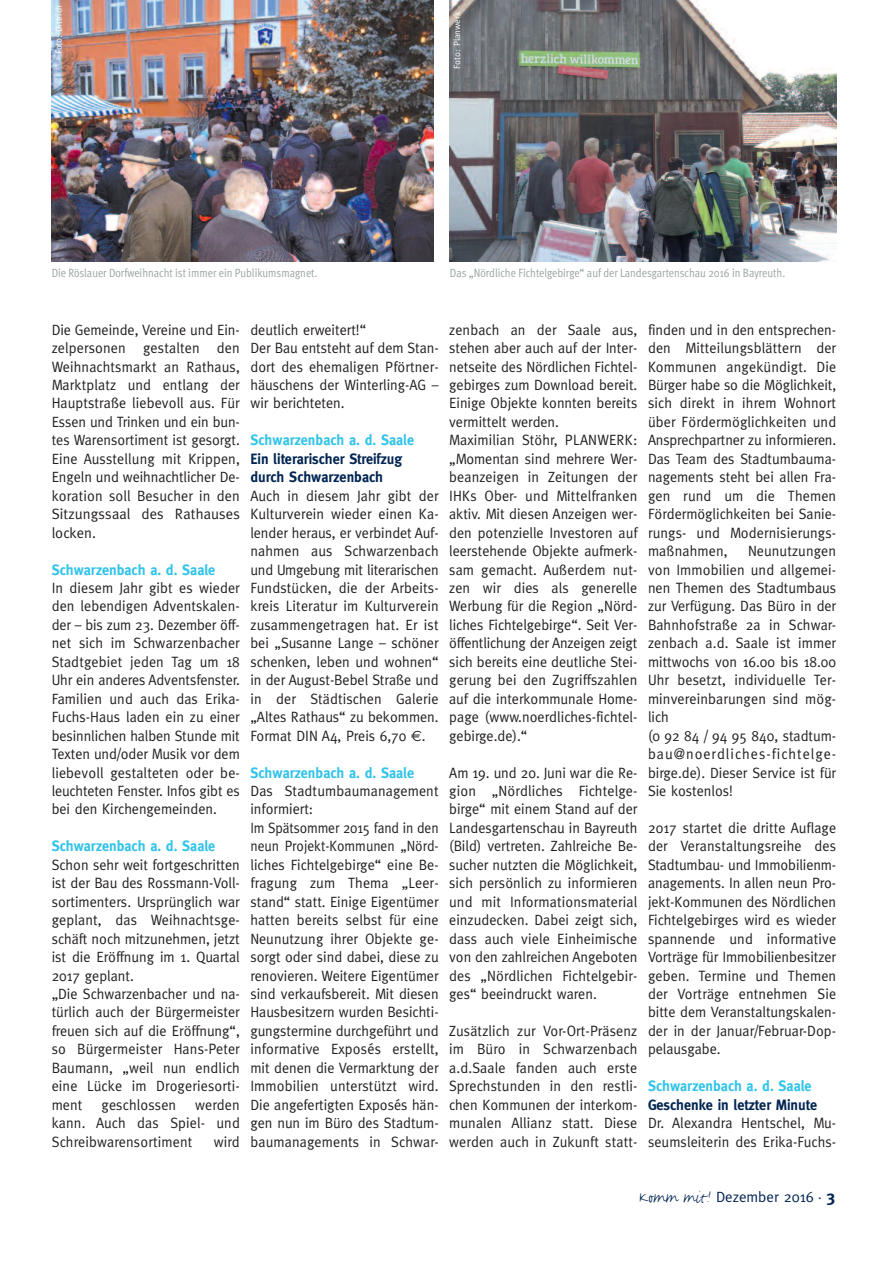
<style>
.page{position:relative;width:893px;height:1263px;background:#fff}
.page>*{position:absolute;margin:0;border:0;box-sizing:border-box;transform-origin:0 0}
.t1{font:15px/18.5px "Meta Normal+IGJVSB";color:#231f20;text-align:justify;scale:.95 1}
.t2{font:15px "Meta Bold+LAKUVS";color:#31c3e9;scale:.95 1}
.t3{font:15px/18.5px "Meta Bold+LAKUVS";color:#002451;scale:.95 1}
.t4{font:15px "Meta Normal+IGJVSB";color:#002451}
.t5{font:12px "Meta Cond Normal Roman+XGWNYC";color:#96a29c}
.t6{font:9px "Meta Normal+IGJVSB";color:#fff}
.s1{font-family:"Euro Sans Regular+CGONPN"}
.s2{font-family:"FF Justlefthand+PGPSGZ";font-size:19.5px}
.s3{font-size:13.5px}
.s4{font-family:"Meta Bold+LAKUVS";font-size:16.5px}
</style>
<div class="page">
<img style="left:51px;top:0;width:786px;height:262px">
<p class="t6" style="left:53px;top:54px;width:51px;rotate:-90deg">Foto: Dittrich</p>
<p class="t6" style="left:452px;top:69px;width:58px;rotate:-90deg">Foto: Planwerk</p>
<p class="t5" style="left:52px;top:268px;width:267px">Die Röslauer Dorfweihnacht ist immer ein Publikumsmagnet.</p>
<p class="t5" style="left:450px;top:268px;width:337px">Das „Nördliche Fichtelgebirge“ auf der Landesgartenschau 2016 in Bayreuth.</p>
<p class="t1" style="left:52px;top:320px;width:200px">Die Gemeinde, Vereine und Ein&shy;zelpersonen gestalten den Weihnachtsmarkt an Rathaus, Marktplatz und entlang der Hauptstraße liebevoll aus. Für Essen und Trinken und ein bun&shy;tes Warensortiment ist gesorgt.<br>Eine Ausstellung mit Krippen, Engeln und weihnachtlicher De&shy;koration soll Besucher in den Sitzungssaal des Rathauses locken.</p>
<p class="t2" style="left:52px;top:561px;width:174px">Schwarzenbach a. d. Saale</p>
<p class="t1" style="left:52px;top:579px;width:200px">In diesem Jahr gibt es wieder den lebendigen Adventskalen&shy;der – bis zum 23. Dezember öff&shy;net sich im Schwarzenbacher Stadtgebiet jeden Tag um 18<br>Uhr ein anderes Adventsfenster.<br>Familien und auch das Erika-Fuchs-Haus laden ein zu einer besinnlichen halben Stunde mit Texten und/oder Musik vor dem liebevoll gestalteten oder be&shy;leuchteten Fenster. Infos gibt es bei den Kirchengemeinden.</p>
<p class="t2" style="left:52px;top:837px;width:174px">Schwarzenbach a. d. Saale</p>
<p class="t1" style="left:52px;top:855px;width:200px;text-align:left">Schon sehr weit fortgeschritten ist der Bau des Rossmann-Voll&shy;sortimenters. Ursprünglich war geplant, das Weihnachtsge&shy;schäft noch mitzunehmen, jetzt ist die Eröffnung im 1. Quartal<br>2017 geplant.<br>„Die Schwarzenbacher und na&shy;türlich auch der Bürgermeister freuen sich auf die Eröffnung“, so Bürgermeister Hans-Peter<br>Baumann, „weil nun endlich eine Lücke im Drogeriesorti&shy;ment</p>
<p class="t1" style="left:52px;top:1095px;width:200px;text-indent:144px">werden kann. Auch das Spiel- und Schreibwarensortiment</p>
<p class="t1" style="left:102px;top:1095px;width:80px">geschlossen</p>
<p class="t1" style="left:214px;top:1132px;width:29px">wird</p>
<p class="t1" style="left:250px;top:320px;width:200px;text-align:left">deutlich erweitert!“<br>Der Bau entsteht auf dem Stan&shy;dort des ehemaligen Pförtner&shy;häuschens der Winterling-AG – wir berichteten.</p>
<p class="t2" style="left:250px;top:431px;width:174px">Schwarzenbach a. d. Saale</p>
<p class="t3" style="left:250px;top:449px;width:161px">Ein literarischer Streifzug durch Schwarzenbach</p>
<p class="t1" style="left:250px;top:486px;width:200px">Auch in diesem Jahr gibt der Kulturverein wieder einen Ka&shy;lender heraus, er verbindet Auf&shy;nahmen aus Schwarzenbach und Umgebung mit literarischen Fundstücken, die der Arbeits&shy;kreis Literatur im Kulturverein zusammengetragen hat. Er ist bei „Susanne Lange – schöner schenken, leben und wohnen“ in der August-Bebel Straße und in der Städtischen Galerie „Altes Rathaus“ zu bekommen.<br>Format DIN A4, Preis 6,70 <span class="s1">€</span>.</p>
<p class="t2" style="left:250px;top:764px;width:174px">Schwarzenbach a. d. Saale</p>
<p class="t1" style="left:250px;top:782px;width:200px;text-align:left">Das Stadtumbaumanagement informiert:<br>Im Spätsommer 2015 fand in den neun Projekt-Kommunen „Nörd&shy;liches Fichtelgebirge“ eine Be&shy;fragung zum Thema „Leer&shy;stand“ statt. Einige Eigentümer hatten bereits selbst für eine<br>Neunutzung ihrer Objekte ge&shy;sorgt oder sind dabei, diese zu renovieren. Weitere Eigentümer sind verkaufsbereit. Mit diesen<br>Hausbesitzern wurden Besichti&shy;gungstermine durchgeführt und informative Exposés erstellt, mit denen die Vermarktung der<br>Immobilien unterstützt wird.<br>Die angefertigten Exposés hän&shy;gen nun im Büro des Stadtum&shy;baumanagements in Schwar-</p>
<p class="t1" style="left:449px;top:320px;width:200px;text-align:left">zenbach an der Saale aus, stehen aber auch auf der Inter&shy;netseite des Nördlichen Fichtel&shy;gebirges zum Download bereit.<br>Einige Objekte konnten bereits vermittelt werden.<br>Maximilian Stöhr, PLANWERK: „Momentan sind mehrere Wer&shy;beanzeigen in Zeitungen der<br>IHKs Ober- und Mittelfranken aktiv. Mit diesen Anzeigen wer&shy;den potenzielle Investoren auf leerstehende Objekte aufmerk&shy;sam gemacht. Außerdem nut&shy;zen wir dies als generelle<br>Werbung für die Region „Nörd&shy;liches Fichtelgebirge“. Seit Ver&shy;öffentlichung der Anzeigen zeigt sich bereits eine deutliche Stei&shy;gerung bei den Zugriffszahlen auf die interkommunale Home&shy;page (www.noerdliches-fichtel&shy;gebirge.de).“</p>
<p class="t1" style="left:449px;top:763px;width:200px">Am 19. und 20. Juni war die Re&shy;gion „Nördliches Fichtelge&shy;birge“ mit einem Stand auf der Landesgartenschau in Bayreuth (Bild) vertreten. Zahlreiche Be&shy;sucher nutzten die Möglichkeit, sich persönlich zu informieren und mit Informationsmaterial einzudecken. Dabei zeigt sich, dass auch viele Einheimische von den zahlreichen Angeboten des „Nördlichen Fichtelgebir&shy;ges“ beeindruckt waren.</p>
<p class="t1" style="left:449px;top:1021px;width:200px">Zusätzlich zur Vor-Ort-Präsenz im Büro in Schwarzenbach a.d.Saale fanden auch erste Sprechstunden in den restli&shy;chen Kommunen der interkom&shy;munalen Allianz statt. Diese werden auch in Zukunft statt-</p>
<p class="t1" style="left:648px;top:320px;width:200px">finden und in den entsprechen&shy;den Mitteilungsblättern der Kommunen angekündigt. Die Bürger habe so die Möglichkeit, sich direkt in ihrem Wohnort über Fördermöglichkeiten und Ansprechpartner zu informieren.<br>Das Team des Stadtumbauma&shy;nagements steht bei allen Fra&shy;gen rund um die Themen Fördermöglichkeiten bei Sanie&shy;rungs- und Modernisierungs&shy;maßnahmen,</p>
<p class="t1" style="left:648px;top:542px;width:200px;text-align:left;text-indent:100px">Neunutzungen von Immobilien und allgemei&shy;nen Themen des Stadtumbaus zur Verfügung. Das Büro in der<br>Bahnhofstraße 2a in Schwar&shy;zenbach a.d. Saale ist immer mittwochs von 16.00 bis 18.00<br>Uhr besetzt, individuelle Ter&shy;minvereinbarungen sind mög&shy;lich<br>(0 92 84 / 94 95 840, stadtum&shy;bau@noerdliches-fichtelge&shy;birge.de). Dieser Service ist für<br>Sie kostenlos!</p>
<p class="t1" style="left:648px;top:818px;width:200px">2017 startet die dritte Auflage der Veranstaltungsreihe des Stadtumbau- und Immobilienm&shy;anagements. In allen neun Pro&shy;jekt-Kommunen des Nördlichen Fichtelgebirges wird es wieder spannende und informative Vorträge für Immobilienbesitzer geben. Termine und Themen der Vorträge entnehmen Sie bitte dem Veranstaltungskalen&shy;der in der Januar/Februar-Dop&shy;pelausgabe.</p>
<p class="t2" style="left:648px;top:1077px;width:174px">Schwarzenbach a. d. Saale</p>
<p class="t3" style="left:648px;top:1095px;width:180px">Geschenke in letzter Minute</p>
<p class="t1" style="left:648px;top:1114px;width:200px">Dr. Alexandra Hentschel, Mu&shy;seumsleiterin des Erika-Fuchs-</p>
<p class="t4" style="left:639px;top:1188px;width:198px"><span class="s2">Komm mit!</span> Dezember 2016 <span class="s3">·</span> <span class="s4">3</span></p>
</div>
